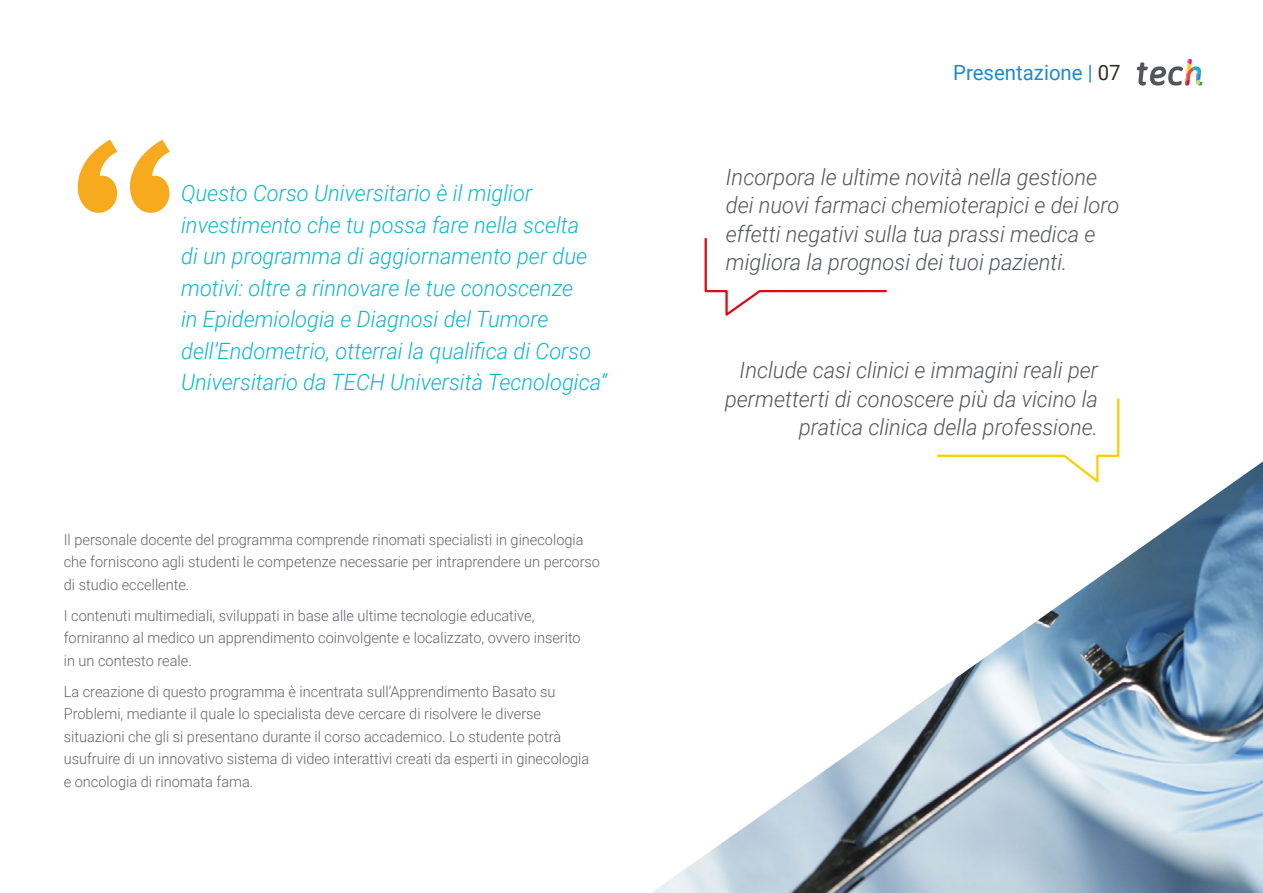
<style>
.page{position:relative;width:1263px;height:893px;background:#fff}
.page>*{position:absolute;margin:0;border:0;box-sizing:border-box;transform-origin:0 0}
.t1{font:italic 300 22.5px/31.5px "Roboto";color:#0fb6cf}
.t2{font:italic 300 22.5px/28.5px "Roboto";color:#52555b;text-align:right}
.t3{font:21px "Roboto";color:#2488c9}
.t4{font:300 15px/22.5px "Roboto";color:#61646a}
.s1{color:#312e20}
</style>
<div class="page">
<svg style="left:78px;top:140px;width:92px;height:73px"></svg>
<img style="left:652px;top:461px;width:611px;height:432px">
<svg style="left:1137px;top:59px;width:65px;height:27px"></svg>
<svg style="left:935px;top:398px;width:185px;height:88px"></svg>
<svg style="left:704px;top:238px;width:183px;height:78px"></svg>
<p class="t1" style="left:181px;top:177px;width:427px">Questo Corso Universitario è il miglior investimento che tu possa fare nella scelta<br>di un programma di aggiornamento per due motivi: oltre a rinnovare le tue conoscenze<br>in Epidemiologia e Diagnosi del Tumore dell’Endometrio, otterrai la qualifica di Corso Universitario da TECH Università Tecnologica”</p>
<p class="t4" style="left:64px;top:527px;width:538px">Il personale docente del programma comprende rinomati specialisti in ginecologia che forniscono agli studenti le competenze necessarie per intraprendere un percorso di studio eccellente.</p>
<p class="t4" style="left:64px;top:603px;width:518px">I contenuti multimediali, sviluppati in base alle ultime tecnologie educative, forniranno al medico un apprendimento coinvolgente e localizzato, ovvero inserito in un contesto reale.</p>
<p class="t4" style="left:64px;top:679px;width:527px">La creazione di questo programma è incentrata sull’Apprendimento Basato su Problemi, mediante il quale lo specialista deve cercare di risolvere le diverse situazioni che gli si presentano durante il corso accademico. Lo studente potrà usufruire di un innovativo sistema di video interattivi creati da esperti in ginecologia e oncologia di rinomata fama.</p>
<h2 class="t3" style="left:953px;top:57px;width:169px">Presentazione | <span class="s1">07</span></h2>
<h1 class="t2" style="left:726px;top:162px;width:395px;text-align:left">Incorpora le ultime novità nella gestione dei nuovi farmaci chemioterapici e dei loro effetti negativi sulla tua prassi medica e migliora la prognosi dei tuoi pazienti.</h1>
<h1 class="t2" style="left:725px;top:355px;width:374px">Include casi clinici e immagini reali per permetterti di conoscere più da vicino la pratica clinica della professione.</h1>
</div>
